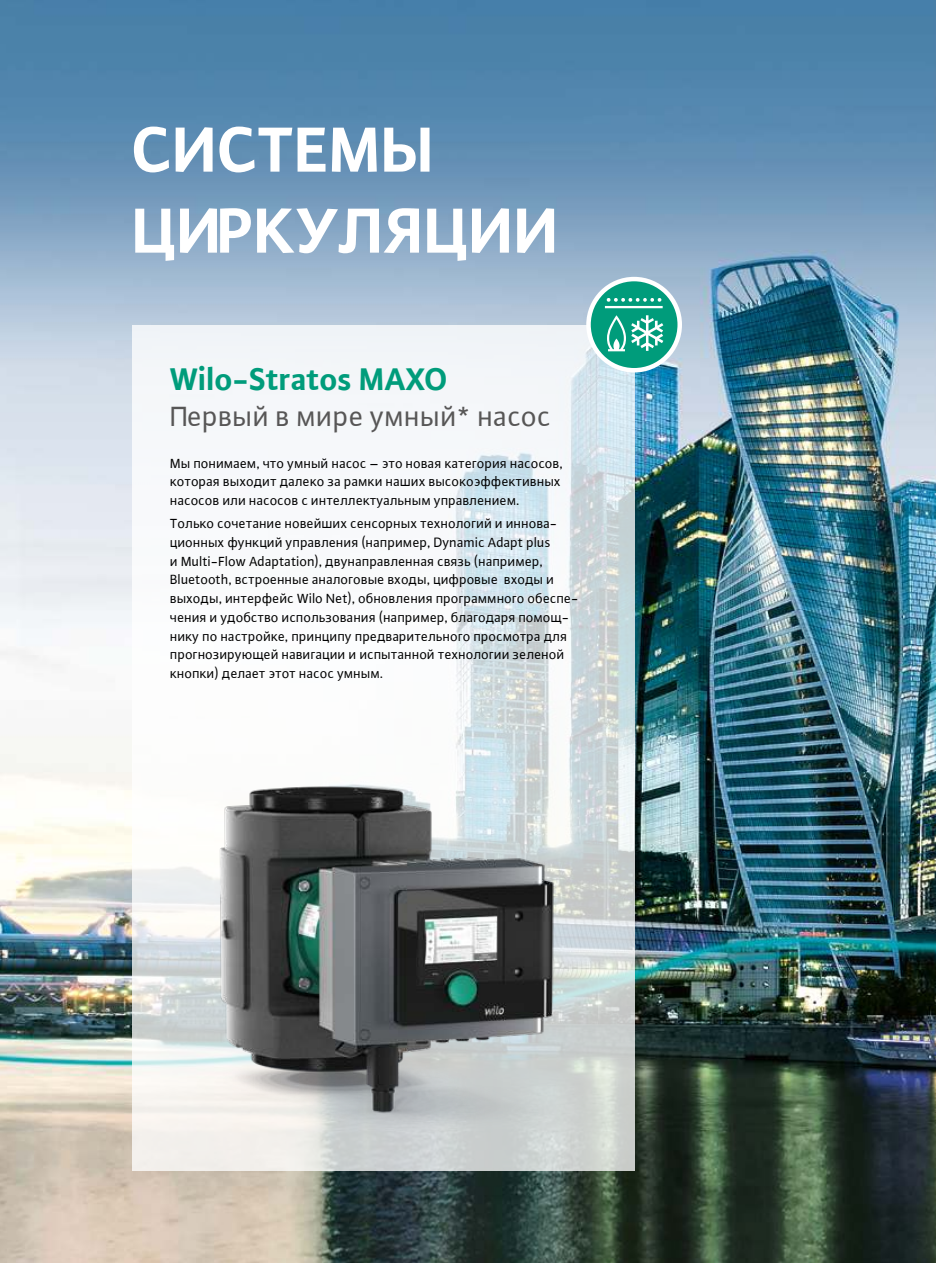
<style>
.page{position:relative;width:936px;height:1263px;background:#fff}
.page>*{position:absolute;margin:0;border:0;box-sizing:border-box;transform-origin:0 0}
.t1{font:700 67.5px/81px "WILO Plus Global";color:#fff}
.t2{font:700 33px "WILO Plus Global";color:#009c7b}
.t3{font:30px "WILO Plus Global";color:#575656}
.t4{font:14.25px/18.8px "WILO Plus Global";color:#000}
</style>
<div class="page">
<img style="left:0;top:0;width:935px;height:1263px">
<svg style="left:132px;top:325px;width:502px;height:845px;fill:#f5f8fa"></svg>
<img style="left:175px;top:743px;width:426px;height:427px">
<div style="left:588px;top:279px;width:91px;height:91px;background:#009c7b;border-radius:50%"></div>
<div style="left:586px;top:277px;width:96px;height:95px;border:5px solid #fff;border-radius:50%"></div>
<svg style="left:605px;top:298px;width:58px;height:53px"></svg>
<h1 class="t1" style="left:132px;top:108px;width:428px">СИСТЕМЫ<br>ЦИРКУЛЯЦИИ</h1>
<h2 class="t2" style="left:170px;top:359px;width:279px">Wilo-Stratos MAXO</h2>
<h3 class="t3" style="left:170px;top:398px;width:382px">Первый в мире умный* насос</h3>
<p class="t4" style="left:170px;top:453px;width:394px">Мы понимаем, что умный насос – это новая категория насосов, которая выходит далеко за рамки наших высокоэффективных насосов или насосов с интеллектуальным управлением.</p>
<p class="t4" style="left:170px;top:514px;width:410px">Только сочетание новейших сенсорных технологий и иннова&shy;ционных функций управления (например, Dynamic Adapt plus<br>и Multi-Flow Adaptation), двунаправленная связь (например, Bluetooth, встроенные аналоговые входы, цифровые входы и выходы, интерфейс Wilo Net), обновления программного обеспе&shy;чения и удобство использования (например, благодаря помощ&shy;нику по настройке, принципу предварительного просмотра для прогнозирующей навигации и испытанной технологии зеленой кнопки) делает этот насос умным.</p>
</div>
